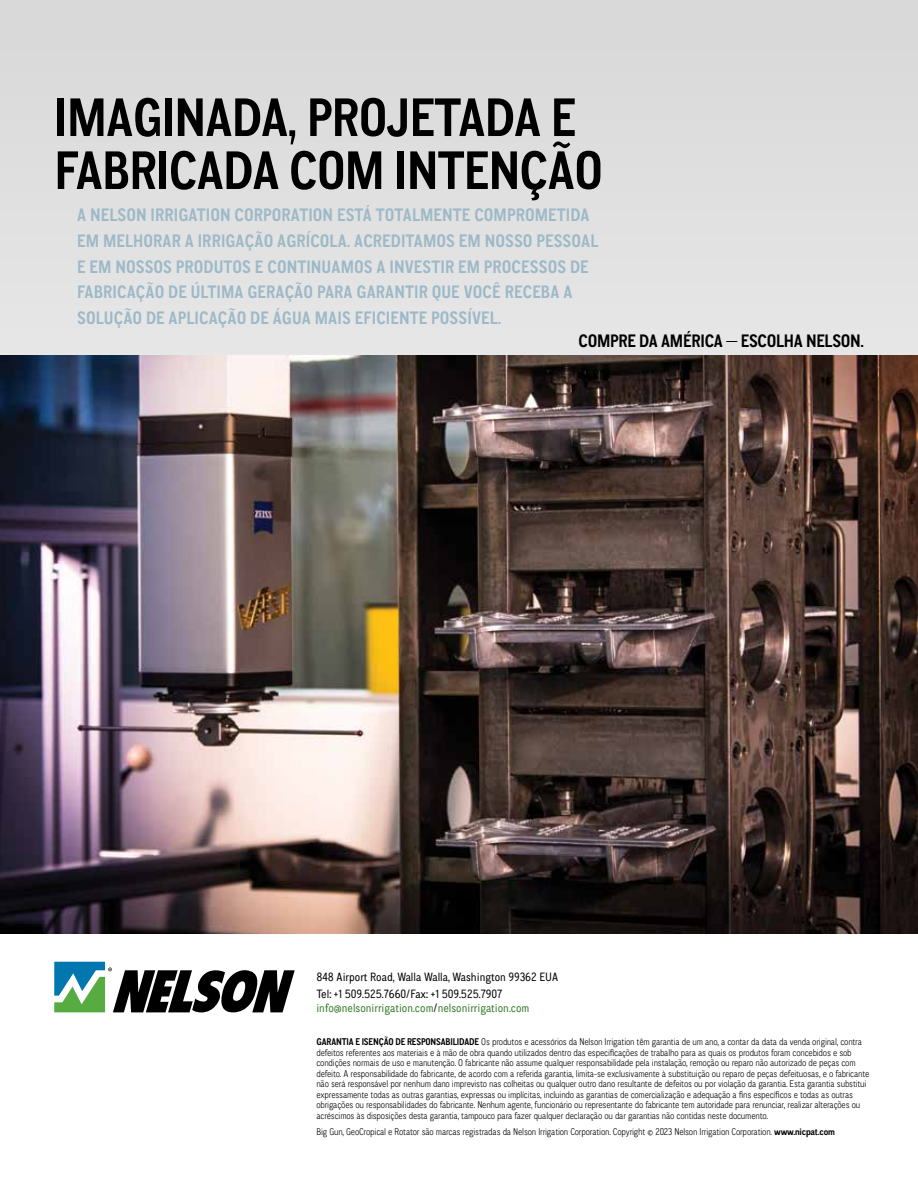
<style>
.page{position:relative;width:918px;height:1188px;background:#fff}
.page>*{position:absolute;margin:0;border:0;box-sizing:border-box;transform-origin:0 0}
.t1{font:700 54px/52.9px "CA Normal";letter-spacing:-.015em;color:#000}
.t2{font:700 18px/26px "CA Normal";letter-spacing:.005em;color:#9db9c8}
.t3{font:700 18px "CA Normal";letter-spacing:-.015em;color:#000}
.t4{font:12px/17.4px "CA Normal";color:#000}
.t5{font:12px "CA Normal";color:#387c2b}
.t6{font:300 9.75px/10.5px "CA Normal";letter-spacing:-.02em;color:#000}
.s1{color:#000}
.s2{font-weight:700}
</style>
<div class="page">
<div style="left:0;top:0;width:918px;height:934px;background:#dfdfdf"></div>
<img style="left:0;top:355px;width:918px;height:578px">
<svg style="left:54px;top:961px;width:51px;height:1px"></svg>
<svg style="left:54px;top:962px;width:241px;height:51px"></svg>
<h1 class="t1" style="left:54px;top:90px;width:550px">IMAGINADA, PROJETADA E<br>FABRICADA COM INTENÇÃO</h1>
<p class="t2" style="left:77px;top:201px;width:523px">A NELSON IRRIGATION CORPORATION ESTÁ TOTALMENTE COMPROMETIDA EM MELHORAR A IRRIGAÇÃO AGRÍCOLA. ACREDITAMOS EM NOSSO PESSOAL E EM NOSSOS PRODUTOS E CONTINUAMOS A INVESTIR EM PROCESSOS DE FABRICAÇÃO DE ÚLTIMA GERAÇÃO PARA GARANTIR QUE VOCÊ RECEBA A SOLUÇÃO DE APLICAÇÃO DE ÁGUA MAIS EFICIENTE POSSÍVEL.</p>
<h2 class="t3" style="left:579px;top:328px;width:287px">COMPRE DA AMÉRICA — ESCOLHA NELSON.</h2>
<p class="t4" style="left:316px;top:967px;width:243px">848 Airport Road, Walla Walla, Washington 99362 EUA<br>Tel: +1 509.525.7660/Fax: +1 509.525.7907</p>
<p class="t5" style="left:316px;top:1000px;width:215px">info@nelsonirrigation.com<span class="s1">/</span>nelsonirrigation.com</p>
<p class="t6" style="left:316px;top:1036px;width:554px"><span class="s2">GARANTIA E ISENÇÃO DE RESPONSABILIDADE</span> Os produtos e acessórios da Nelson Irrigation têm garantia de um ano, a contar da data da venda original, contra defeitos referentes aos materiais e à mão de obra quando utilizados dentro das especificações de trabalho para as quais os produtos foram concebidos e sob condições normais de uso e manutenção. O fabricante não assume qualquer responsabilidade pela instalação, remoção ou reparo não autorizado de peças com defeito. A responsabilidade do fabricante, de acordo com a referida garantia, limita-se exclusivamente à substituição ou reparo de peças defeituosas, e o fabricante não será responsável por nenhum dano imprevisto nas colheitas ou qualquer outro dano resultante de defeitos ou por violação da garantia. Esta garantia substitui expressamente todas as outras garantias, expressas ou implícitas, incluindo as garantias de comercialização e adequação a fins específicos e todas as outras obrigações ou responsabilidades do fabricante. Nenhum agente, funcionário ou representante do fabricante tem autoridade para renunciar, realizar alterações ou acréscimos às disposições desta garantia, tampouco para fazer qualquer declaração ou dar garantias não contidas neste documento.</p>
<p class="t6" style="left:316px;top:1126px;width:520px">Big Gun, GeoCropical e Rotator são marcas registradas da Nelson Irrigation Corporation. Copyright © 2023 Nelson Irrigation Corporation. <span class="s2">www.nicpat.com</span></p>
</div>
